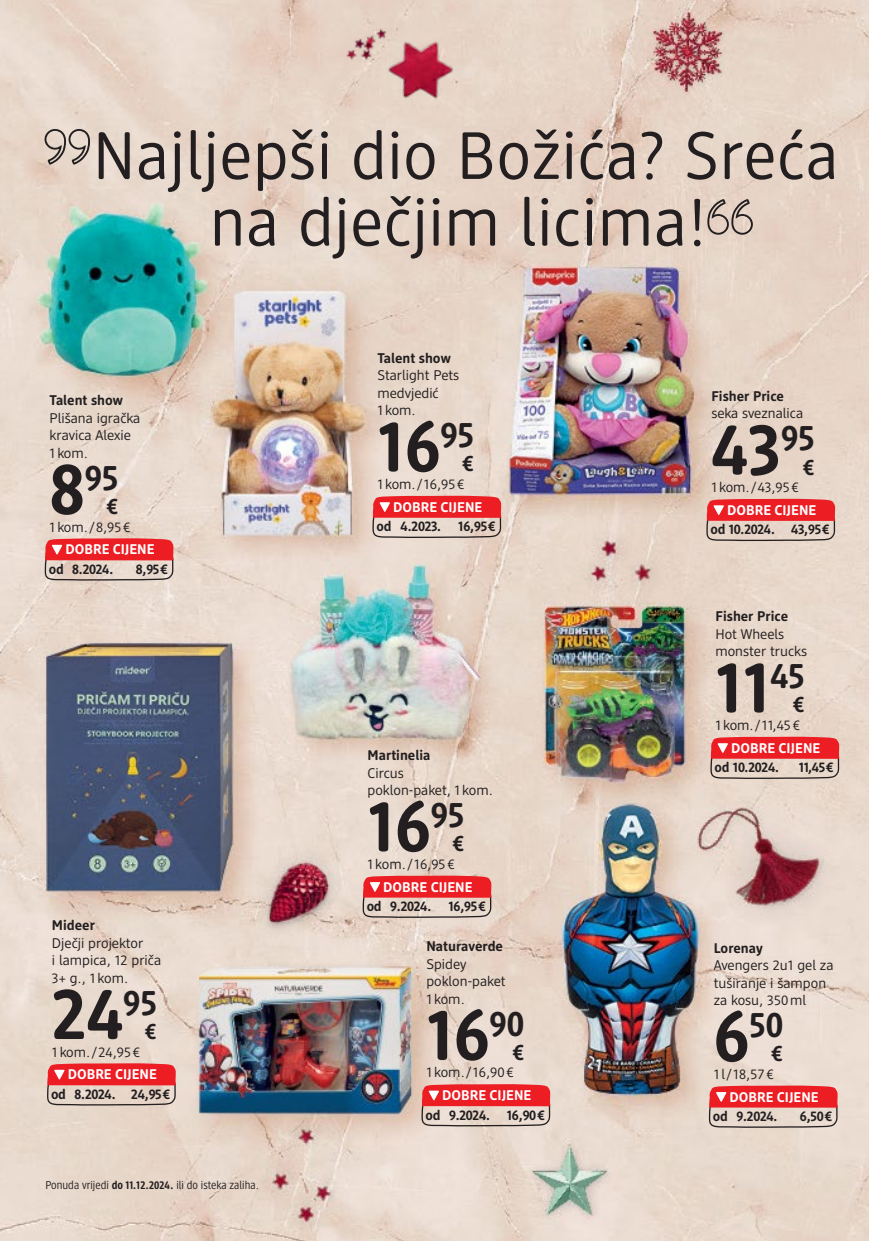
<style>
.page{position:relative;width:869px;height:1241px;background:#fff}
.page>*{position:absolute;margin:0;border:0;box-sizing:border-box;transform-origin:0 0}
.t1{font:700 72.8px "DM Brand 4.4";color:#231f20}
.t2{font:66.5px/66.7px "DM Brand 4.4";letter-spacing:.015em;color:#231f20;text-align:center}
.t3{font:700 35.7px "DM Brand 4.4";color:#231f20}
.t4{font:700 22.4px "DM Brand 4.4";color:#231f20}
.t5{font:14px/17.5px "DM Support 4.4";color:#231f20}
.t6{font:700 14px "DM Support 4.4";color:#231f20}
.t7{font:700 14px "DM Support 4.4";color:#fff}
.t8{font:700 14px "DM Support 4.4";letter-spacing:-.025em;color:#231f20}
.t9{font:11.38px "DM Intelligence 4.4";color:#231f20}
.s1{font-size:72.8px}
.s2{font-weight:700}
</style>
<div class="page">
<img style="left:0;top:0;width:868px;height:1240px">
<svg style="left:44px;top:129px;width:46px;height:36px"></svg>
<svg style="left:707px;top:199px;width:45px;height:36px"></svg>
<svg style="left:372px;top:495px;width:130px;height:44px"></svg>
<svg style="left:705px;top:498px;width:130px;height:44px"></svg>
<svg style="left:709px;top:736px;width:130px;height:43px"></svg>
<svg style="left:44px;top:538px;width:130px;height:43px"></svg>
<svg style="left:362px;top:875px;width:130px;height:43px"></svg>
<svg style="left:708px;top:1085px;width:130px;height:43px"></svg>
<svg style="left:47px;top:1063px;width:130px;height:43px"></svg>
<svg style="left:421px;top:1083px;width:130px;height:44px"></svg>
<img style="left:171px;top:0;width:361px;height:155px">
<h2 class="t2" style="left:93px;top:120px;width:746px">Najljepši dio Božića? Sreća na dječjim licima!</h2>
<p class="t6" style="left:50px;top:391px;width:75px">Talent show</p>
<p class="t5" style="left:50px;top:409px;width:92px">Plišana igračka kravica Alexie<br>1 kom.</p>
<h3 class="t3" style="left:50px;top:455px;width:70px"><span class="s1">8</span>95</h3>
<h3 class="t4" style="left:107px;top:492px;width:13px">€</h3>
<p class="t5" style="left:50px;top:517px;width:82px">1 kom./ 8,95€</p>
<p class="t7" style="left:65px;top:540px;width:91px">DOBRE CIJENE</p>
<p class="t6" style="left:49px;top:560px;width:66px">od 8.2024.</p>
<p class="t6" style="left:136px;top:560px;width:34px">8,95€</p>
<p class="t6" style="left:52px;top:916px;width:44px">Mideer</p>
<p class="t5" style="left:52px;top:933px;width:111px">Dječji projektor<br>i lampica, 12 priča<br>3+ g., 1 kom.</p>
<h1 class="t1" style="left:52px;top:967px;width:106px">24<sup>95</sup></h1>
<h3 class="t4" style="left:145px;top:1016px;width:13px">€</h3>
<p class="t5" style="left:52px;top:1042px;width:90px">1 kom./24,95€</p>
<p class="t7" style="left:68px;top:1065px;width:91px">DOBRE CIJENE</p>
<p class="t8" style="left:51px;top:1084px;width:121px">od 8.2024. 24,95€</p>
<p class="t9" style="left:45px;top:1177px;width:215px">Ponuda vrijedi <span class="s2">do 11.12.2024.</span> ili do isteka zaliha.</p>
<p class="t6" style="left:377px;top:349px;width:75px">Talent show</p>
<p class="t5" style="left:377px;top:366px;width:83px">Starlight Pets medvjedić<br>1 kom.</p>
<h1 class="t1" style="left:377px;top:400px;width:98px">16<sup>95</sup></h1>
<h3 class="t4" style="left:462px;top:449px;width:13px">€</h3>
<p class="t5" style="left:377px;top:475px;width:89px">1 kom./ 16,95€</p>
<p class="t7" style="left:393px;top:498px;width:91px">DOBRE CIJENE</p>
<p class="t8" style="left:376px;top:517px;width:121px">od 4.2023. 16,95€</p>
<p class="t6" style="left:367px;top:746px;width:64px">Martinelia</p>
<p class="t5" style="left:367px;top:763px;width:127px">Circus<br>poklon-paket, 1 kom.</p>
<h1 class="t1" style="left:367px;top:779px;width:98px">16<sup>95</sup></h1>
<h3 class="t4" style="left:452px;top:829px;width:13px">€</h3>
<p class="t5" style="left:367px;top:854px;width:89px">1 kom./ 16,95€</p>
<p class="t7" style="left:383px;top:877px;width:91px">DOBRE CIJENE</p>
<p class="t8" style="left:366px;top:897px;width:121px">od 9.2024. 16,95€</p>
<p class="t6" style="left:426px;top:937px;width:78px">Naturaverde</p>
<p class="t5" style="left:426px;top:954px;width:81px">Spidey poklon-paket<br>1 kom.</p>
<h1 class="t1" style="left:426px;top:988px;width:99px">16<sup>90</sup></h1>
<h3 class="t4" style="left:512px;top:1037px;width:13px">€</h3>
<p class="t5" style="left:426px;top:1063px;width:89px">1 kom./ 16,90€</p>
<p class="t7" style="left:442px;top:1086px;width:91px">DOBRE CIJENE</p>
<p class="t8" style="left:425px;top:1105px;width:121px">od 9.2024. 16,90€</p>
<p class="t6" style="left:711px;top:387px;width:74px">Fisher Price</p>
<p class="t5" style="left:711px;top:404px;width:93px">seka sveznalica</p>
<h1 class="t1" style="left:711px;top:403px;width:105px">43<sup>95</sup></h1>
<h3 class="t4" style="left:802px;top:452px;width:13px">€</h3>
<p class="t5" style="left:711px;top:478px;width:89px">1 kom./43,95€</p>
<p class="t7" style="left:726px;top:501px;width:91px">DOBRE CIJENE</p>
<p class="t8" style="left:710px;top:520px;width:121px">od 10.2024. 43,95€</p>
<p class="t6" style="left:715px;top:607px;width:74px">Fisher Price</p>
<p class="t5" style="left:715px;top:624px;width:93px">Hot Wheels monster trucks</p>
<h1 class="t1" style="left:715px;top:641px;width:91px">11<sup>45</sup></h1>
<h3 class="t4" style="left:792px;top:690px;width:13px">€</h3>
<p class="t5" style="left:715px;top:715px;width:86px">1 kom./ 11,45€</p>
<p class="t7" style="left:730px;top:739px;width:91px">DOBRE CIJENE</p>
<p class="t6" style="left:714px;top:758px;width:66px">od 10.2024.</p>
<p class="t6" style="left:798px;top:758px;width:36px">11,45€</p>
<p class="t6" style="left:713px;top:938px;width:50px">Lorenay</p>
<p class="t5" style="left:713px;top:956px;width:121px">Avengers 2u1 gel za tuširanje i šampon za kosu, 350ml</p>
<h3 class="t3" style="left:713px;top:1002px;width:71px"><span class="s1">6</span>50</h3>
<h3 class="t4" style="left:771px;top:1039px;width:13px">€</h3>
<p class="t5" style="left:713px;top:1064px;width:62px">1l/18,57€</p>
<p class="t7" style="left:729px;top:1087px;width:91px">DOBRE CIJENE</p>
<p class="t6" style="left:712px;top:1106px;width:66px">od 9.2024.</p>
<p class="t6" style="left:799px;top:1106px;width:34px">6,50€</p>
</div>
